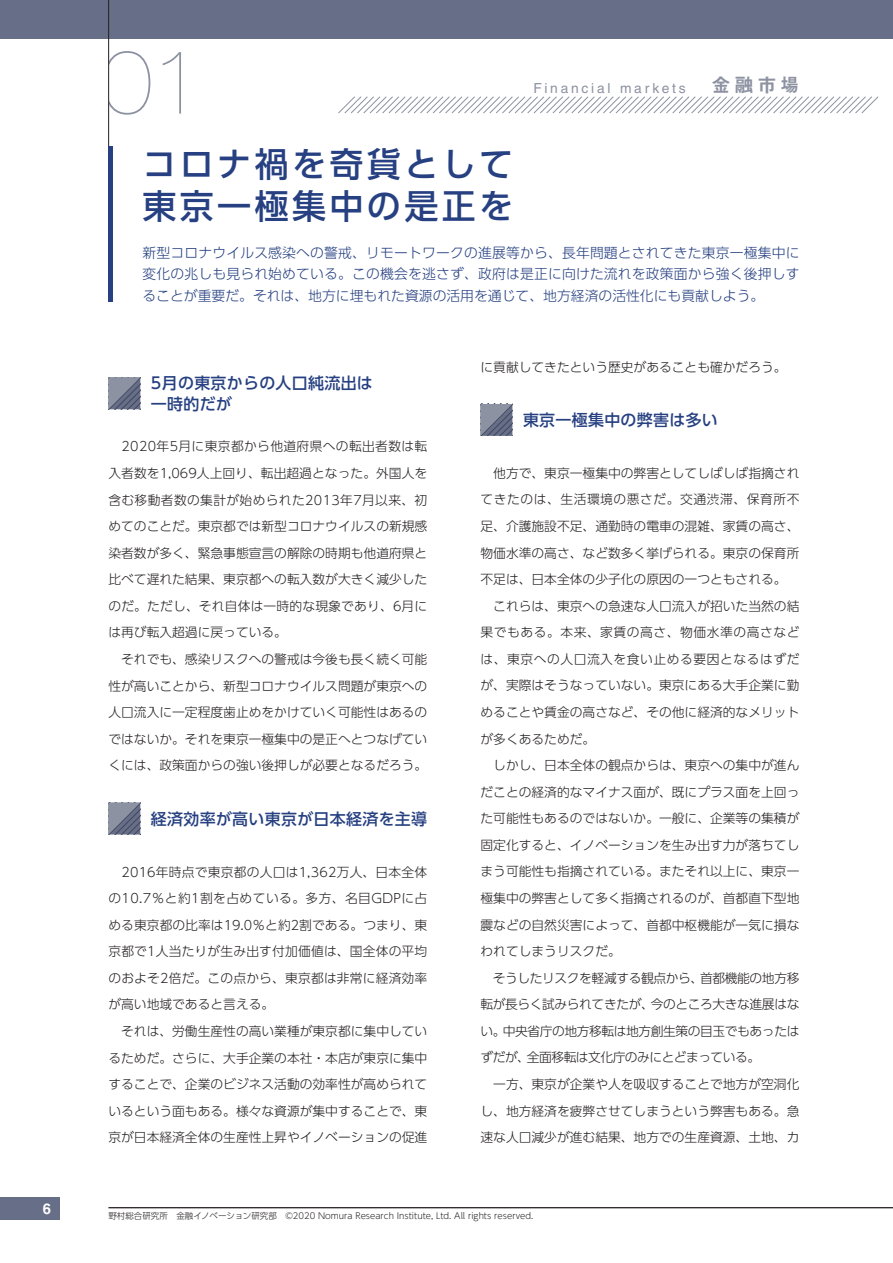
<style>
.page{position:relative;width:893px;height:1263px;background:#fff}
.page>*{position:absolute;margin:0;border:0;box-sizing:border-box;transform-origin:0 0}
.t1{font:200 90.3px "Helvetica Neue";color:#8c92a1}
.t2{font:500 34.05px/42.5px "UD Shin Go Pro";letter-spacing:.1em;color:#264081}
.t3{font:500 15.9px/20.2px "UD Shin Go Pro";letter-spacing:.02em;color:#264081}
.t4{font:700 14.85px "Helvetica LT Std";color:#fff}
.t5{font:300 13.8px/21.3px "UD Shin Go Pro";color:#264081;text-align:justify}
.t6{font:13.8px "Helvetica LT Std";letter-spacing:.2em;color:#8c92a1}
.t7{font:300 12.75px/26.5px "UD Shin Go Pro";color:#231f20}
.t8{font:300 8.55px "UD Shin Go Pro";color:#231f20}
.s1{font-family:"Midashi Go Pro MB31";font-size:19.2px}
</style>
<div class="page">
<div style="left:0;top:0;width:893px;height:38px;background:#666f87"></div>
<svg style="left:338px;top:96px;width:541px;height:18px"></svg>
<hr style="left:108px;top:1207px;width:785px;height:1px;background:#231f20">
<hr style="left:108px;top:0;width:1px;height:302px;background:#231f20">
<div style="left:108px;top:147px;width:5px;height:155px;background:#264081"></div>
<svg style="left:108px;top:377px;width:32px;height:32px"></svg>
<svg style="left:108px;top:803px;width:32px;height:31px"></svg>
<svg style="left:480px;top:404px;width:32px;height:32px"></svg>
<div style="left:0;top:1197px;width:60px;height:23px;background:#666f87"></div>
<p class="t4" style="left:43px;top:1199px;width:10px">6</p>
<h1 class="t1" style="left:102px;top:30px;width:102px">01</h1>
<h2 class="t2" style="left:142px;top:141px;width:372px">コロナ禍を奇貨として東京一極集中の是正を</h2>
<p class="t6" style="left:534px;top:80px;width:267px">Financial markets<span class="s1">　金融市場</span></p>
<p class="t5" style="left:142px;top:242px;width:659px">新型コロナウイルス感染への警戒、リモートワークの進展等から、長年問題とされてきた東京一極集中に変化の兆しも見られ始めている。この機会を逃さず、政府は是正に向けた流れを政策面から強く後押しすることが重要だ。それは、地方に埋もれた資源の活用を通じて、地方経済の活性化にも貢献しよう。</p>
<p class="t3" style="left:151px;top:373px;width:223px">5月の東京からの人口純流出は一時的だが</p>
<p class="t7" style="left:108px;top:433px;width:320px">　2020年5月に東京都から他道府県への転出者数は転入者数を1,069人上回り、転出超過となった。外国人を含む移動者数の集計が始められた2013年7月以来、初めてのことだ。東京都では新型コロナウイルスの新規感染者数が多く、緊急事態宣言の解除の時期も他道府県と比べて遅れた結果、東京都への転入数が大きく減少したのだ。ただし、それ自体は一時的な現象であり、6月には再び転入超過に戻っている。<br>　それでも、感染リスクへの警戒は今後も長く続く可能性が高いことから、新型コロナウイルス問題が東京への人口流入に一定程度歯止めをかけていく可能性はあるのではないか。それを東京一極集中の是正へとつなげていくには、政策面からの強い後押しが必要となるだろう。</p>
<p class="t3" style="left:151px;top:808px;width:278px">経済効率が高い東京が日本経済を主導</p>
<p class="t7" style="left:108px;top:858px;width:320px">　2016年時点で東京都の人口は1,362万人、日本全体の10.7％と約1割を占めている。多方、名目GDPに占める東京都の比率は19.0％と約2割である。つまり、東京都で1人当たりが生み出す付加価値は、国全体の平均のおよそ2倍だ。この点から、東京都は非常に経済効率が高い地域であると言える。<br>　それは、労働生産性の高い業種が東京都に集中しているためだ。さらに、大手企業の本社・本店が東京に集中することで、企業のビジネス活動の効率性が高められているという面もある。様々な資源が集中することで、東京が日本経済全体の生産性上昇やイノベーションの促進</p>
<p class="t7" style="left:480px;top:353px;width:308px">に貢献してきたという歴史があることも確かだろう。</p>
<p class="t3" style="left:523px;top:409px;width:196px">東京一極集中の弊害は多い</p>
<p class="t7" style="left:480px;top:459px;width:320px">　他方で、東京一極集中の弊害としてしばしば指摘されてきたのは、生活環境の悪さだ。交通渋滞、保育所不足、介護施設不足、通勤時の電車の混雑、家賃の高さ、物価水準の高さ、など数多く挙げられる。東京の保育所不足は、日本全体の少子化の原因の一つともされる。　これらは、東京への急速な人口流入が招いた当然の結果でもある。本来、家賃の高さ、物価水準の高さなどは、東京への人口流入を食い止める要因となるはずだが、実際はそうなっていない。東京にある大手企業に勤めることや賃金の高さなど、その他に経済的なメリットが多くあるためだ。<br>　しかし、日本全体の観点からは、東京への集中が進んだことの経済的なマイナス面が、既にプラス面を上回った可能性もあるのではないか。一般に、企業等の集積が固定化すると、イノベーションを生み出す力が落ちてしまう可能性も指摘されている。またそれ以上に、東京一極集中の弊害として多く指摘されるのが、首都直下型地震などの自然災害によって、首都中枢機能が一気に損なわれてしまうリスクだ。<br>　そうしたリスクを軽減する観点から、首都機能の地方移転が長らく試みられてきたが、今のところ大きな進展はない。中央省庁の地方移転は地方創生策の目玉でもあったはずだが、全面移転は文化庁のみにとどまっている。<br>　一方、東京が企業や人を吸収することで地方が空洞化し、地方経済を疲弊させてしまうという弊害もある。急速な人口減少が進む結果、地方での生産資源、土地、カ</p>
<p class="t8" style="left:108px;top:1209px;width:426px">野村総合研究所　金融イノベーション研究部　©2020 Nomura Research Institute, Ltd. All rights reserved.</p>
</div>
